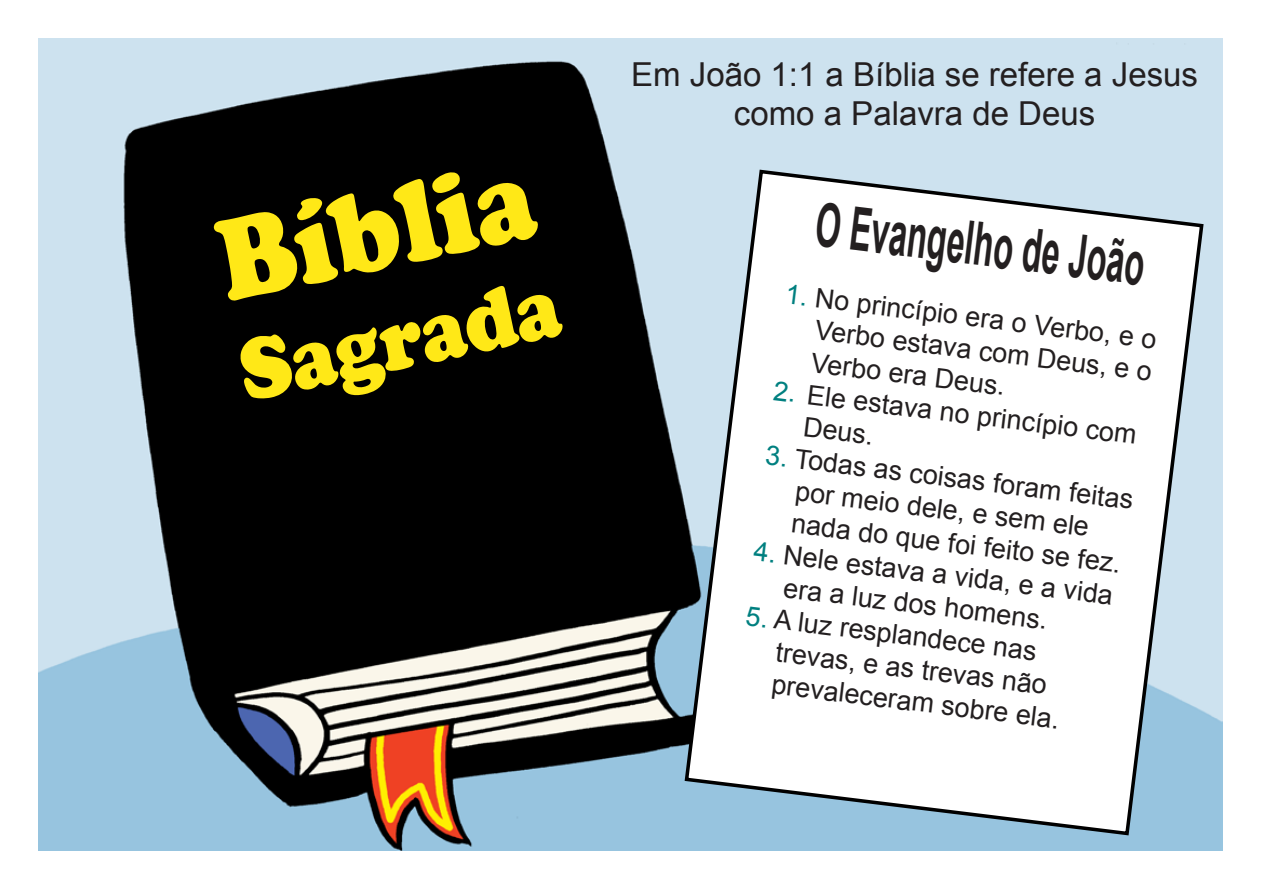
<style>
.page{position:relative;width:1263px;height:893px;background:#fff}
.page>*{position:absolute;margin:0;border:0;box-sizing:border-box;transform-origin:0 0}
.copyright{font:900 120px "Cooper";color:#ffe817;scale:.89 1}
.copyright-2{font:900 90px "Cooper";color:#ffe817;scale:.89 1}
.Body_text{font:700 60px "Arial";color:#231f20;scale:.54 1}
.Body_text-2{font:33px/39.6px "Arial";color:#231f20;text-align:center}
.std{font:27px/32.4px "Arial";color:#231f20}
.s1{color:#008080}
</style>
<div class="page">
<img style="left:38px;top:38px;width:1184px;height:812px">
<svg style="left:683px;top:168px;width:522px;height:669px"></svg>
<p class="copyright" style="left:205px;top:194px;width:362px;rotate:-12deg">Bíblia</p>
<p class="copyright-2" style="left:229px;top:321px;width:368px;rotate:-12deg">Sagrada</p>
<p class="Body_text-2" style="left:631px;top:55px;width:568px">Em João 1:1 a Bíblia se refere a Jesus como a Palavra de Deus</p>
<p class="Body_text" style="left:821px;top:184px;width:614px;rotate:7deg">O Evangelho de João</p>
<p class="std" style="left:821px;top:282px;width:341px;text-align:justify;text-indent:-34px;rotate:7deg"><span class="s1">1.</span> No princípio era o Verbo, e o Verbo estava com Deus, e o Verbo era Deus.</p>
<p class="std" style="left:809px;top:378px;width:333px;text-indent:-34px;rotate:7deg"><span class="s1">2.</span> Ele estava no princípio com<br>Deus.</p>
<p class="std" style="left:801px;top:443px;width:338px;text-indent:-34px;rotate:7deg"><span class="s1">3.</span> Todas as coisas foram feitas por meio dele, e sem ele nada do que foi feito se fez.</p>
<p class="std" style="left:790px;top:539px;width:329px;text-indent:-34px;rotate:7deg"><span class="s1">4.</span> Nele estava a vida, e a vida era a luz dos homens.</p>
<p class="std" style="left:782px;top:604px;width:291px;text-indent:-34px;rotate:7deg"><span class="s1">5.</span> A luz resplandece nas trevas, e as trevas não prevaleceram sobre ela.</p>
</div>
